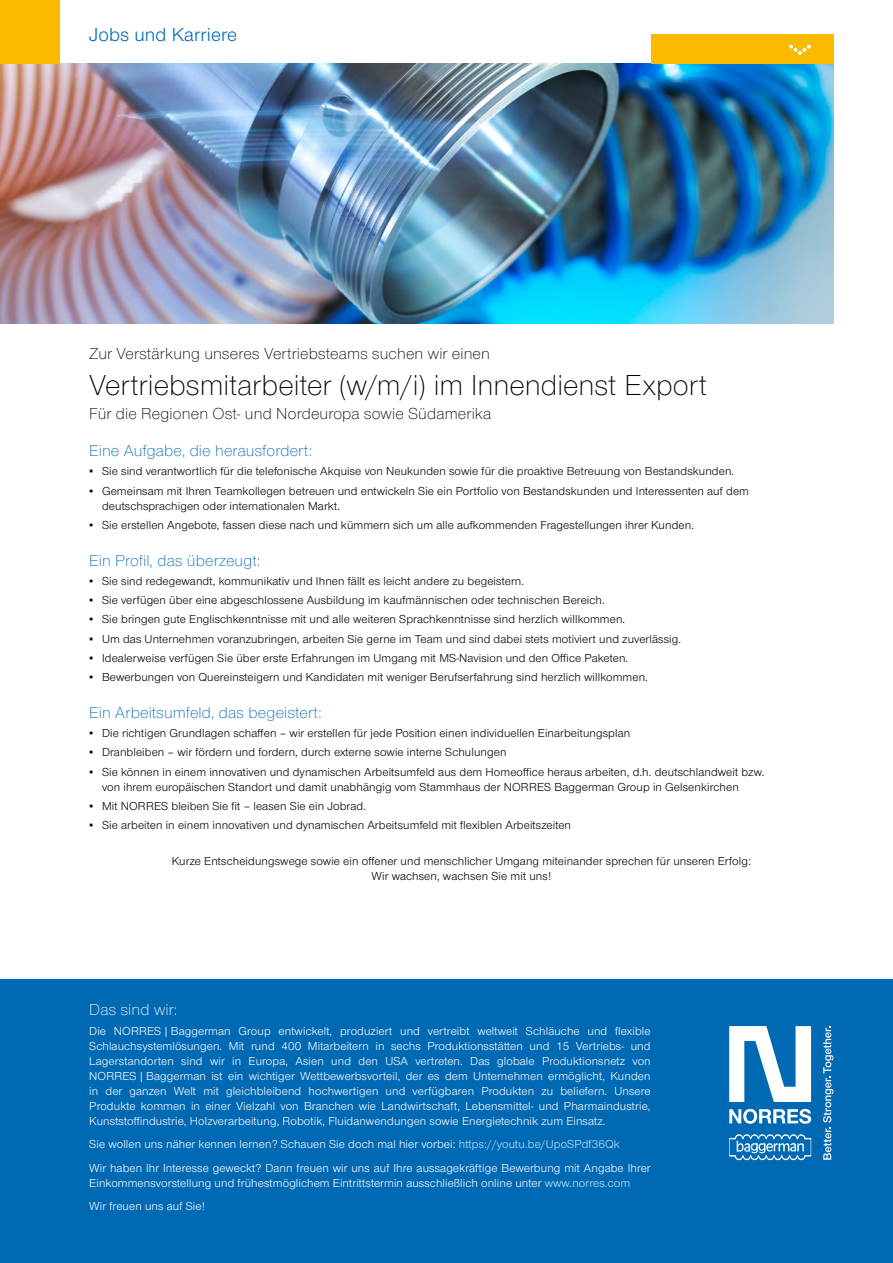
<style>
.page{position:relative;width:893px;height:1263px;background:#fff}
.page>*{position:absolute;margin:0;border:0;box-sizing:border-box;transform-origin:0 0}
.Headline_H1{font:300 30px "Nimbus San Nov";letter-spacing:.005em;color:#000}
.t1{font:19.5px "Nimbus San Nov";letter-spacing:.01em;color:#0069b4}
.Subline_H1{font:300 16.5px "Nimbus San Nov";letter-spacing:.01em;color:#000}
.Headline_H2{font:300 16.5px "Nimbus San Nov";letter-spacing:.01em;color:#0069b4}
.t2{font:300 16.5px "Nimbus San Nov";letter-spacing:.01em;color:#fff}
.Text_zentral{font:12px/15px "Nimbus San Nov";letter-spacing:.01em;color:#000}
.t3{font:12px/15px "Nimbus San Nov";letter-spacing:.01em;color:#fff}
.s1{font-family:"Arial"}
.s2{color:#bce4fa}
</style>
<div class="page">
<div style="left:0;top:979px;width:893px;height:284px;background:#0069b4"></div>
<svg style="left:823px;top:1026px;width:10px;height:134px"></svg>
<svg style="left:729px;top:1134px;width:82px;height:26px"></svg>
<svg style="left:729px;top:1026px;width:82px;height:76px"></svg>
<svg style="left:729px;top:1109px;width:82px;height:15px"></svg>
<img style="left:0;top:64px;width:833px;height:259px">
<div style="left:651px;top:34px;width:182px;height:30px;background:#fbba00"></div>
<svg style="left:789px;top:45px;width:22px;height:10px"></svg>
<div style="left:0;top:0;width:60px;height:64px;background:#fbba00"></div>
<h2 class="t1" style="left:89px;top:23px;width:149px">Jobs und Karriere</h2>
<p class="Subline_H1" style="left:89px;top:344px;width:402px">Zur Verstärkung unseres Vertriebsteams suchen wir einen</p>
<p class="Headline_H1" style="left:89px;top:368px;width:619px">Vertriebsmitarbeiter (w/m/i) im Innendienst Export</p>
<p class="Subline_H1" style="left:89px;top:404px;width:404px">Für die Regionen Ost- und Nordeuropa sowie Südamerika</p>
<p class="Headline_H2" style="left:89px;top:441px;width:224px">Eine Aufgabe, die herausfordert:</p>
<p class="Text_zentral" style="left:89px;top:464px;width:646px"><span class="s1">▪</span> Sie sind verantwortlich für die telefonische Akquise von Neukunden sowie für die proaktive Betreuung von Bestandskunden.</p>
<p class="Text_zentral" style="left:102px;top:483px;width:648px;text-indent:-13px"><span class="s1">▪</span> Gemeinsam mit Ihren Teamkollegen betreuen und entwickeln Sie ein Portfolio von Bestandskunden und Interessenten auf dem deutschsprachigen oder internationalen Markt.</p>
<p class="Text_zentral" style="left:89px;top:517px;width:606px"><span class="s1">▪</span> Sie erstellen Angebote, fassen diese nach und kümmern sich um alle aufkommenden Fragestellungen ihrer Kunden.</p>
<p class="Headline_H2" style="left:89px;top:551px;width:173px">Ein Profil, das überzeugt:</p>
<p class="Text_zentral" style="left:89px;top:573px;width:436px"><span class="s1">▪</span> Sie sind redegewandt, kommunikativ und Ihnen fällt es leicht andere zu begeistern.</p>
<p class="Text_zentral" style="left:89px;top:593px;width:517px"><span class="s1">▪</span> Sie verfügen über eine abgeschlossene Ausbildung im kaufmännischen oder technischen Bereich.</p>
<p class="Text_zentral" style="left:89px;top:612px;width:537px"><span class="s1">▪</span> Sie bringen gute Englischkenntnisse mit und alle weiteren Sprachkenntnisse sind herzlich willkommen.</p>
<p class="Text_zentral" style="left:89px;top:631px;width:593px"><span class="s1">▪</span> Um das Unternehmen voranzubringen, arbeiten Sie gerne im Team und sind dabei stets motiviert und zuverlässig.</p>
<p class="Text_zentral" style="left:89px;top:650px;width:540px"><span class="s1">▪</span> Idealerweise verfügen Sie über erste Erfahrungen im Umgang mit MS-Navision und den Office Paketen.</p>
<p class="Text_zentral" style="left:89px;top:670px;width:560px"><span class="s1">▪</span> Bewerbungen von Quereinsteigern und Kandidaten mit weniger Berufserfahrung sind herzlich willkommen.</p>
<p class="Headline_H2" style="left:89px;top:703px;width:234px">Ein Arbeitsumfeld, das begeistert:</p>
<p class="Text_zentral" style="left:89px;top:726px;width:542px"><span class="s1">▪</span> Die richtigen Grundlagen schaffen – wir erstellen für jede Position einen individuellen Einarbeitungsplan</p>
<p class="Text_zentral" style="left:89px;top:745px;width:419px"><span class="s1">▪</span> Dranbleiben – wir fördern und fordern, durch externe sowie interne Schulungen</p>
<p class="Text_zentral" style="left:102px;top:764px;width:664px;text-indent:-13px"><span class="s1">▪</span> Sie können in einem innovativen und dynamischen Arbeitsumfeld aus dem Homeoffice heraus arbeiten, d.h. deutschlandweit bzw. von ihrem europäischen Standort und damit unabhängig vom Stammhaus der NORRES Baggerman Group in Gelsenkirchen</p>
<p class="Text_zentral" style="left:89px;top:798px;width:278px"><span class="s1">▪</span> Mit NORRES bleiben Sie fit – leasen Sie ein Jobrad.</p>
<p class="Text_zentral" style="left:89px;top:818px;width:483px"><span class="s1">▪</span> Sie arbeiten in einem innovativen und dynamischen Arbeitsumfeld mit flexiblen Arbeitszeiten</p>
<p class="Text_zentral" style="left:172px;top:854px;width:581px;text-align:center">Kurze Entscheidungswege sowie ein offener und menschlicher Umgang miteinander sprechen für unseren Erfolg:<br>Wir wachsen, wachsen Sie mit uns!</p>
<h3 class="t2" style="left:89px;top:1000px;width:90px">Das sind wir:</h3>
<p class="t3" style="left:89px;top:1023px;width:563px;text-align:justify">Die NORRES|Baggerman Group entwickelt, produziert und vertreibt weltweit Schläuche und flexible Schlauchsystemlösungen. Mit rund 400 Mitarbeitern in sechs Produktionsstätten und 15 Vertriebs- und Lagerstandorten sind wir in Europa, Asien und den USA vertreten. Das globale Produktionsnetz von NORRES|Baggerman ist ein wichtiger Wettbewerbsvorteil, der es dem Unternehmen ermöglicht, Kunden in der ganzen Welt mit gleichbleibend hochwertigen und verfügbaren Produkten zu beliefern. Unsere Produkte kommen in einer Vielzahl von Branchen wie Landwirtschaft, Lebensmittel- und Pharmaindustrie, Kunststoffindustrie, Holzverarbeitung, Robotik, Fluidanwendungen sowie Energietechnik zum Einsatz.</p>
<p class="t3" style="left:89px;top:1132px;width:563px;line-height:23.5px">Sie wollen uns näher kennen lernen? Schauen Sie doch mal hier vorbei: <span class="s2">https://youtu.be/UpoSPdf36Qk<br></span>Wir haben Ihr Interesse geweckt? Dann freuen wir uns auf Ihre aussagekräftige Bewerbung mit Angabe Ihrer</p>
<p class="t3" style="left:89px;top:1171px;width:542px;line-height:23.5px">Einkommensvorstellung und frühestmöglichem Eintrittstermin ausschließlich online unter <span class="s2">www.norres.com<br></span>Wir freuen uns auf Sie!</p>
</div>
